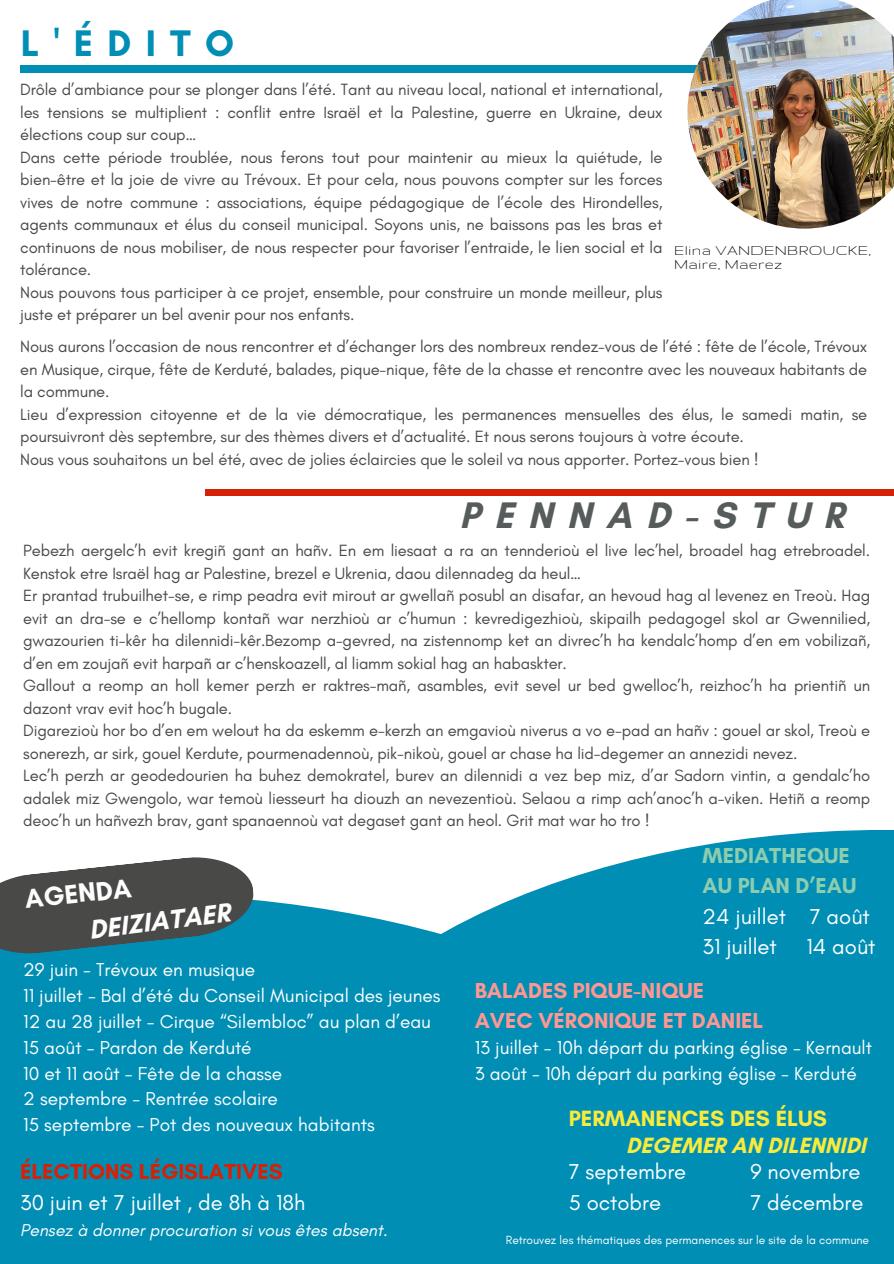
<style>
.page{position:relative;width:894px;height:1264px;background:#fff}
.page>*{position:absolute;margin:0;border:0;box-sizing:border-box;transform-origin:0 0}
.t1{font:700 37.65px "Glacial Indifference";letter-spacing:.38em;color:#565b5b}
.t2{font:700 37.65px "Glacial Indifference";letter-spacing:.38em;color:#008eb5}
.t3{font:700 27px "Glacial Indifference";color:#fdfdfd}
.t4{font:700 22.5px "Glacial Indifference";color:#f8eb3c}
.t5{font:22.05px/30.5px "Glacial Indifference";color:#fff}
.t6{font:700 22.05px/30.3px "Glacial Indifference";color:#fd9792}
.t7{font:700 22.05px/30.3px "Glacial Indifference";color:#8ccdb0}
.t8{font:700 22.05px "Glacial Indifference";color:#d62107}
.t9{font:19.05px/26px "Glacial Indifference";color:#fff}
.t10{font:italic 17.55px "Glacial Indifference";color:#fff}
.t11{font:16.5px/22.5px "Glacial Indifference";letter-spacing:-.01em;color:#494948}
.t12{font:16.2px/13.5px "Gruppo";letter-spacing:.02em;color:#000}
.t13{font:12px "Glacial Indifference";color:#fff}
</style>
<div class="page">
<div style="left:205px;top:489px;width:688px;height:6px;background:#d62107"></div>
<div style="left:20px;top:66px;width:783px;height:7px;background:#008eb5"></div>
<img style="left:687px;top:0;width:206px;height:228px">
<svg style="left:528px;top:830px;width:365px;height:433px;background:#1798bb"></svg>
<div style="left:0;top:893px;width:744px;height:370px;background:#008eb5"></div>
<svg style="left:0;top:857px;width:255px;height:97px"></svg>
<p class="t2" style="left:21px;top:20px;width:215px">L'ÉDITO</p>
<h6 class="t11" style="left:20px;top:78px;width:643px">Drôle d’ambiance pour se plonger dans l’été. Tant au niveau local, national et international, les tensions se multiplient : conflit entre Israël et la Palestine, guerre en Ukraine, deux élections coup sur coup…<br>Dans cette période troublée, nous ferons tout pour maintenir au mieux la quiétude, le bien-être et la joie de vivre au Trévoux. Et pour cela, nous pouvons compter sur les forces vives de notre commune : associations, équipe pédagogique de l’école des Hirondelles, agents communaux et élus du conseil municipal. Soyons unis, ne baissons pas les bras et continuons de nous mobiliser, de nous respecter pour favoriser l’entraide, le lien social et la tolérance.<br>Nous pouvons tous participer à ce projet, ensemble, pour construire un monde meilleur, plus juste et préparer un bel avenir pour nos enfants.</h6>
<h6 class="t12" style="left:674px;top:243px;width:198px">Elina VANDENBROUCKE,<br>Maire, Maerez</h6>
<h1 class="t11" style="left:20px;top:335px;width:848px">Nous aurons l’occasion de nous rencontrer et d’échanger lors des nombreux rendez-vous de l’été : fête de l’école, Trévoux en Musique, cirque, fête de Kerduté, balades, pique-nique, fête de la chasse et rencontre avec les nouveaux habitants de la commune.<br>Lieu d’expression citoyenne et de la vie démocratique, les permanences mensuelles des élus, le samedi matin, se poursuivront dès septembre, sur des thèmes divers et d’actualité. Et nous serons toujours à votre écoute.<br>Nous vous souhaitons un bel été, avec de jolies éclaircies que le soleil va nous apporter. Portez-vous bien !</h1>
<h6 class="t1" style="left:459px;top:492px;width:386px">PENNAD-STUR</h6>
<h6 class="t11" style="left:23px;top:539px;width:848px">Pebezh aergelc’h evit kregiñ gant an hañv. En em liesaat a ra an tennderioù el live lec’hel, broadel hag etrebroadel.<br>Kenstok etre Israël hag ar Palestine, brezel e Ukrenia, daou dilennadeg da heul…<br>Er prantad trubuilhet-se, e rimp peadra evit mirout ar gwellañ posubl an disafar, an hevoud hag al levenez en Treoù. Hag evit an dra-se e c’hellomp kontañ war nerzhioù ar c’humun : kevredigezhioù, skipailh pedagogel skol ar Gwennilied, gwazourien ti-kêr ha dilennidi-kêr.Bezomp a-gevred, na zistennomp ket an divrec’h ha kendalc’homp d’en em vobilizañ, d’en em zoujañ evit harpañ ar c’henskoazell, al liamm sokial hag an habaskter.<br>Gallout a reomp an holl kemer perzh er raktres-mañ, asambles, evit sevel ur bed gwelloc’h, reizhoc’h ha prientiñ un dazont vrav evit hoc’h bugale.<br>Digarezioù hor bo d’en em welout ha da eskemm e-kerzh an emgavioù niverus a vo e-pad an hañv : gouel ar skol, Treoù e sonerezh, ar sirk, gouel Kerdute, pourmenadennoù, pik-nikoù, gouel ar chase ha lid-degemer an annezidi nevez.<br>Lec’h perzh ar geodedourien ha buhez demokratel, burev an dilennidi a vez bep miz, d’ar Sadorn vintin, a gendalc’ho adalek miz Gwengolo, war temoù liesseurt ha diouzh an nevezentioù. Selaou a rimp ach’anoc’h a-viken. Hetiñ a reomp deoc’h un hañvezh brav, gant spanaennoù vat degaset gant an heol. Grit mat war ho tro !</h6>
<h2 class="t3" style="left:23px;top:882px;width:109px;rotate:-6deg">AGENDA</h2>
<h3 class="t3" style="left:87px;top:913px;width:143px;rotate:-7deg">DEIZIATAER</h3>
<h4 class="t9" style="left:23px;top:956px;width:418px">29 juin - Trévoux en musique<br>11 juillet - Bal d’été du Conseil Municipal des jeunes 12 au 28 juillet - Cirque “Silembloc” au plan d’eau 15 août - Pardon de Kerduté<br>10 et 11 août - Fête de la chasse<br>2 septembre - Rentrée scolaire<br>15 septembre - Pot des nouveaux habitants</h4>
<h3 class="t8" style="left:20px;top:1158px;width:264px">ÉLECTIONS LÉGISLATIVES</h3>
<h3 class="t5" style="left:20px;top:1186px;width:286px">30 juin et 7 juillet , de 8h à 18h</h3>
<p class="t10" style="left:20px;top:1218px;width:369px">Pensez à donner procuration si vous êtes absent.</p>
<h3 class="t7" style="left:702px;top:840px;width:155px">MEDIATHEQUE<br>AU PLAN D’EAU</h3>
<h3 class="t5" style="left:702px;top:900px;width:169px">24 juillet 7 août<br>31 juillet</h3>
<h3 class="t5" style="left:806px;top:931px;width:70px">14 août</h3>
<h3 class="t6" style="left:474px;top:975px;width:290px">BALADES PIQUE-NIQUE<br>AVEC VÉRONIQUE ET DANIEL</h3>
<p class="t9" style="left:474px;top:1034px;width:399px">13 juillet - 10h départ du parking église - Kernault<br>3 août - 10h départ du parking église - Kerduté</p>
<h3 class="t4" style="left:568px;top:1104px;width:260px">PERMANENCES DES ÉLUS</h3>
<h4 class="t4" style="left:626px;top:1131px;width:241px">DEGEMER AN DILENNIDI</h4>
<p class="t5" style="left:568px;top:1156px;width:119px">7 septembre<br>5 octobre</p>
<h2 class="t5" style="left:750px;top:1156px;width:114px">9 novembre<br>7 décembre</h2>
<h5 class="t13" style="left:505px;top:1232px;width:364px">Retrouvez les thématiques des permanences sur le site de la commune</h5>
</div>
